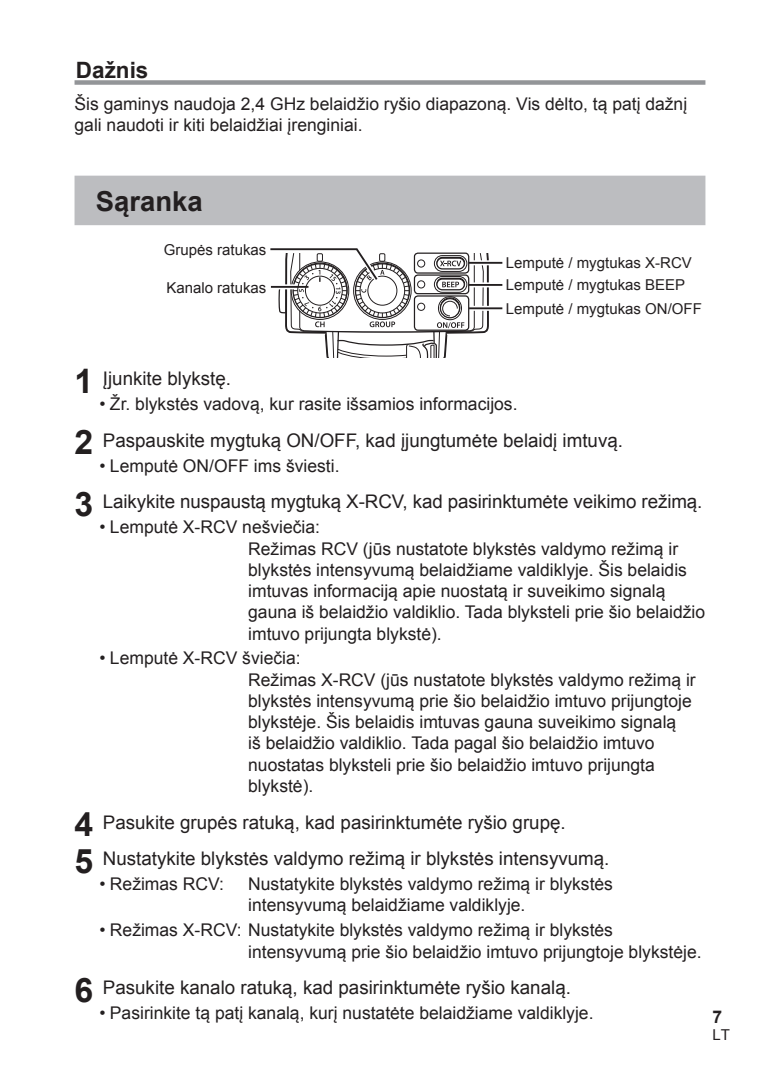
<style>
.page{position:relative;width:780px;height:1082px;background:#fff}
.page>*{position:absolute;margin:0;border:0;box-sizing:border-box;transform-origin:0 0}
.t1{font:700 27.5px "Arial";color:#231f20}
.t2{font:700 22.5px "Arial";color:#231f20}
.t3{font:18.75px/36.8px "Arial";color:#231f20}
.t4{font:17.5px/21.2px "Arial";color:#231f20}
.t5{font:700 17.5px "Arial";color:#231f20}
.t6{font:15px "Arial";color:#231f20}
.s1{color:#fff}
.s2{font-weight:700;font-size:33.75px}
</style>
<div class="page">
<div style="left:75px;top:80px;width:630px;height:5px;background:#939598"></div>
<div style="left:75px;top:176px;width:630px;height:49px;background:#bcbdc0"></div>
<div style="left:469px;top:306px;width:23px;height:5px;background:#c4c3c3"></div>
<hr style="left:469px;top:307px;width:33px;height:2px;background:#231f20">
<hr style="left:469px;top:284px;width:33px;height:2px;background:#231f20">
<div style="left:469px;top:260px;width:23px;height:5px;background:#e5e5e5"></div>
<hr style="left:469px;top:262px;width:33px;height:2px;background:#231f20">
<svg style="left:270px;top:248px;width:220px;height:109px"></svg>
<div style="left:414px;top:252px;width:55px;height:21px;border:1px solid #231f20;border-radius:4px"></div>
<div style="left:414px;top:274px;width:55px;height:20px;border:1px solid #231f20;border-radius:4px"></div>
<div style="left:414px;top:295px;width:55px;height:36px;border:1px solid #231f20;border-radius:4px"></div>
<p class="t2" style="left:76px;top:58px;width:74px"><span class="s1">D</span>ažnis</p>
<p class="t4" style="left:75px;top:93px;width:614px">Šis gaminys naudoja 2,4 GHz belaidžio ryšio diapazoną. Vis dėlto, tą patį dažnį gali naudoti ir kiti belaidžiai įrenginiai.</p>
<h1 class="t1" style="left:96px;top:186px;width:109px">Sąranka</h1>
<p class="t6" style="left:164px;top:242px;width:104px">Grupės ratukas</p>
<p class="t6" style="left:166px;top:280px;width:102px">Kanalo ratukas</p>
<p class="t6" style="left:506px;top:254px;width:187px">Lemputė / mygtukas X-RCV</p>
<p class="t6" style="left:506px;top:276px;width:181px">Lemputė / mygtukas BEEP</p>
<p class="t6" style="left:506px;top:300px;width:197px">Lemputė / mygtukas ON/OFF</p>
<p class="t3" style="left:75px;top:360px;width:158px"><span class="s2">1</span> Įjunkite blykstę.</p>
<p class="t4" style="left:99px;top:393px;width:420px">• Žr. blykstės vadovą, kur rasite išsamios informacijos.</p>
<p class="t3" style="left:75px;top:422px;width:550px"><span class="s2">2</span> Paspauskite mygtuką ON/OFF, kad įjungtumėte belaidį imtuvą.</p>
<p class="t4" style="left:99px;top:455px;width:242px">• Lemputė ON/OFF ims šviesti.</p>
<p class="t3" style="left:75px;top:483px;width:629px"><span class="s2">3</span> Laikykite nuspaustą mygtuką X-RCV, kad pasirinktumėte veikimo režimą.</p>
<p class="t4" style="left:248px;top:516px;width:458px;text-indent:-149px">• Lemputė X-RCV nešviečia:<br>Režimas RCV (jūs nustatote blykstės valdymo režimą ir blykstės intensyvumą belaidžiame valdiklyje. Šis belaidis imtuvas informaciją apie nuostatą ir suveikimo signalą gauna iš belaidžio valdiklio. Tada blyksteli prie šio belaidžio imtuvo prijungta blykstė).</p>
<p class="t4" style="left:248px;top:647px;width:449px;text-indent:-149px">• Lemputė X-RCV šviečia:<br>Režimas X-RCV (jūs nustatote blykstės valdymo režimą ir blykstės intensyvumą prie šio belaidžio imtuvo prijungtoje blykstėje. Šis belaidis imtuvas gauna suveikimo signalą<br>iš belaidžio valdiklio. Tada pagal šio belaidžio imtuvo nuostatas blyksteli prie šio belaidžio imtuvo prijungta blykstė).</p>
<p class="t3" style="left:75px;top:803px;width:536px"><span class="s2">4</span> Pasukite grupės ratuką, kad pasirinktumėte ryšio grupę.<br><span class="s2">5</span> Nustatykite blykstės valdymo režimą ir blykstės intensyvumą.</p>
<p class="t4" style="left:99px;top:873px;width:126px">• Režimas RCV:</p>
<p class="t4" style="left:248px;top:873px;width:366px">Nustatykite blykstės valdymo režimą ir blykstės intensyvumą belaidžiame valdiklyje.</p>
<p class="t4" style="left:248px;top:919px;width:455px;text-indent:-149px">• Režimas X-RCV: Nustatykite blykstės valdymo režimą ir blykstės intensyvumą prie šio belaidžio imtuvo prijungtoje blykstėje.</p>
<p class="t3" style="left:75px;top:969px;width:498px"><span class="s2">6</span> Pasukite kanalo ratuką, kad pasirinktumėte ryšio kanalą.</p>
<p class="t4" style="left:99px;top:1002px;width:496px">• Pasirinkite tą patį kanalą, kurį nustatėte belaidžiame valdiklyje.</p>
<p class="t5" style="left:712px;top:1006px;width:11px">7</p>
<p class="t6" style="left:712px;top:1026px;width:19px">LT</p>
</div>
